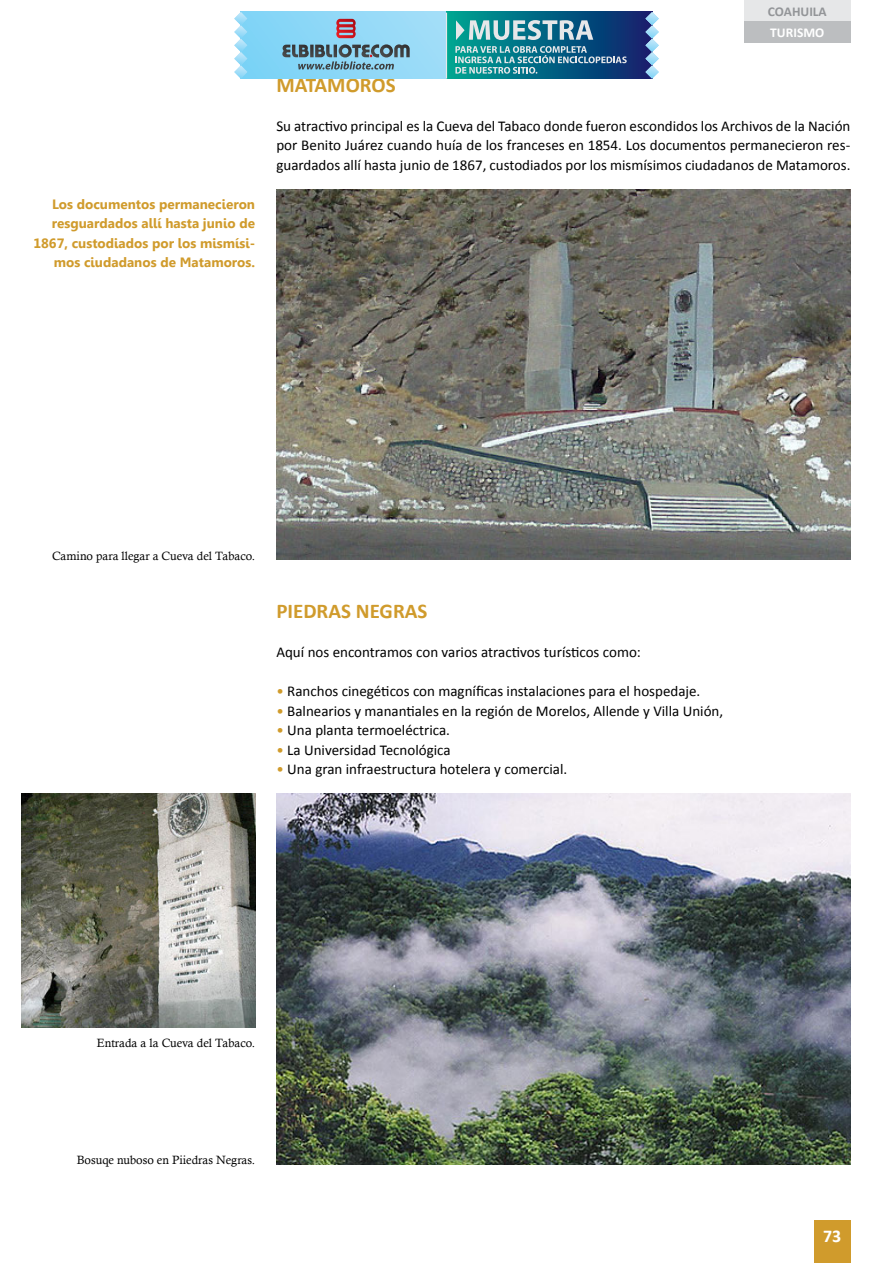
<style>
.page{position:relative;width:893px;height:1263px;background:#fff}
.page>*{position:absolute;margin:0;border:0;box-sizing:border-box;transform-origin:0 0}
.t1{font:700 21px "Calibri";color:#d09b2c}
.t2{font:700 18px "Calibri";color:#fff}
.t3{font:15px/19.5px "Calibri";color:#000;text-align:justify}
.t4{font:700 13.5px/19.5px "Gisha";color:#d09b2c;text-align:right}
.t5{font:700 13.5px "Calibri";color:#939598}
.t6{font:700 13.5px "Calibri";color:#fff}
.t7{font:12px "Calisto";color:#000}
.s1{color:#d09b2c}
</style>
<div class="page">
<div style="left:814px;top:1220px;width:36px;height:43px;background:#d09b2c"></div>
<div style="left:744px;top:0;width:106px;height:21px;background:#e6e7e8"></div>
<div style="left:744px;top:21px;width:106px;height:22px;background:#bcbec0"></div>
<img style="left:276px;top:189px;width:574px;height:371px">
<img style="left:21px;top:794px;width:234px;height:234px">
<img style="left:276px;top:794px;width:574px;height:370px">
<svg style="left:248px;top:12px;width:198px;height:67px;background:#8fd8f7"></svg>
<svg style="left:288px;top:489px;width:73px;height:32px;background:#929590"></svg>
<svg style="left:362px;top:489px;width:8px;height:32px"></svg>
<svg style="left:375px;top:489px;width:41px;height:32px"></svg>
<svg style="left:420px;top:489px;width:8px;height:32px"></svg>
<svg style="left:432px;top:489px;width:179px;height:33px;background:#7d807a"></svg>
<div style="left:446px;top:12px;width:206px;height:67px;background:linear-gradient(to right,#00a694,#0c1f6e)"></div>
<svg style="left:234px;top:12px;width:14px;height:67px"></svg>
<svg style="left:645px;top:12px;width:14px;height:67px"></svg>
<svg style="left:336px;top:19px;width:20px;height:19px"></svg>
<svg style="left:281px;top:44px;width:129px;height:26px;background:#6e9bae"></svg>
<svg style="left:455px;top:46px;width:172px;height:28px;background:#3d859c"></svg>
<svg style="left:456px;top:20px;width:137px;height:20px;background:#70aab6"></svg>
<hr style="left:446px;top:13px;width:1px;height:66px;background:#e6e7e9">
<p class="t4" style="left:33px;top:194px;width:223px">Los documentos permanecieron resguardados allí hasta junio de<br>1867, custodiados por los mismísi&shy;mos ciudadanos de Matamoros.</p>
<p class="t5" style="left:768px;top:3px;width:61px">COAHUILA</p>
<p class="t6" style="left:770px;top:24px;width:56px">TURISMO</p>
<h1 class="t1" style="left:276px;top:71px;width:121px">MATAMOROS</h1>
<p class="t3" style="left:276px;top:116px;width:576px">Su atractivo principal es la Cueva del Tabaco donde fueron escondidos los Archivos de la Nación por Benito Juárez cuando huía de los franceses en 1854. Los documentos permanecieron res&shy;guardados allí hasta junio de 1867, custodiados por los mismísimos ciudadanos de Matamoros.</p>
<p class="t7" style="left:52px;top:549px;width:205px">Camino para llegar a Cueva del Tabaco.</p>
<h1 class="t1" style="left:276px;top:598px;width:153px">PIEDRAS NEGRAS</h1>
<p class="t3" style="left:276px;top:643px;width:366px">Aquí nos encontramos con varios atractivos turísticos como:</p>
<p class="t3" style="left:276px;top:682px;width:425px"><span class="s1">•</span> Ranchos cinegéticos con magníficas instalaciones para el hospedaje.</p>
<p class="t3" style="left:276px;top:701px;width:448px"><span class="s1">•</span> Balnearios y manantiales en la región de Morelos, Allende y Villa Unión,</p>
<p class="t3" style="left:276px;top:721px;width:175px"><span class="s1">•</span> Una planta termoeléctrica.</p>
<p class="t3" style="left:276px;top:740px;width:176px"><span class="s1">•</span> La Universidad Tecnológica</p>
<p class="t3" style="left:276px;top:760px;width:292px"><span class="s1">•</span> Una gran infraestructura hotelera y comercial.</p>
<p class="t7" style="left:97px;top:1036px;width:160px">Entrada a la Cueva del Tabaco.</p>
<p class="t7" style="left:77px;top:1153px;width:180px">Bosuqe nuboso en Piiedras Negras.</p>
<p class="t2" style="left:823px;top:1225px;width:20px">73</p>
</div>
